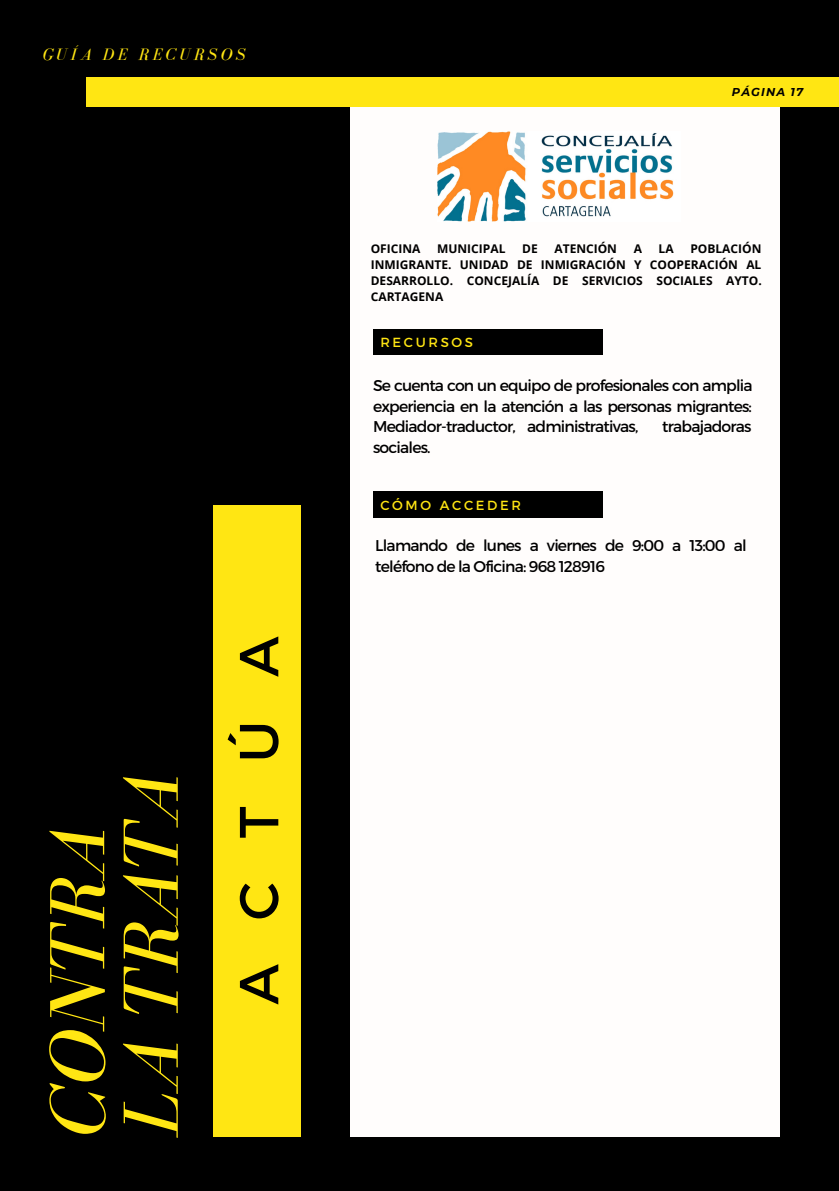
<style>
.page{position:relative;width:839px;height:1191px;background:#fff}
.page>*{position:absolute;margin:0;border:0;box-sizing:border-box;transform-origin:0 0}
.t1{font:italic 80.4px/73.6px "Bodoni FLF";color:#ffe613}
.t2{font:54.8px "Montserrat";letter-spacing:.8em;color:#000}
.t3{font:italic 17px "Bodoni FLF";letter-spacing:.2em;color:#ffe613}
.t4{font:15.6px/20.8px "Montserrat";letter-spacing:-.05em;color:#000}
.t5{font:13.2px "Montserrat";letter-spacing:.2em;color:#ffe613}
.t6{font:700 12px/16px "Open Sans";color:#000;text-align:justify}
.t7{font:italic 700 11.4px "Montserrat";letter-spacing:.1em;color:#000}
</style>
<div class="page">
<div style="left:0;top:0;width:838px;height:1191px;background:#000"></div>
<div style="left:351px;top:103px;width:429px;height:1033px;background:#fffdfc"></div>
<div style="left:87px;top:77px;width:751px;height:30px;background:#ffe613"></div>
<div style="left:373px;top:492px;width:229px;height:25px;background:#000"></div>
<div style="left:213px;top:505px;width:87px;height:632px;background:#ffe613"></div>
<div style="left:373px;top:329px;width:229px;height:26px;background:#000"></div>
<img style="left:437px;top:132px;width:237px;height:90px">
<p class="t3" style="left:43px;top:45px;width:204px">GUÍA DE RECURSOS</p>
<h1 class="t1" style="left:40px;top:1136px;width:367px;rotate:-90deg">CONTRA<br>LA TRATA</h1>
<h2 class="t2" style="left:223px;top:1005px;width:370px;rotate:-90deg">ACTÚA</h2>
<p class="t7" style="left:732px;top:85px;width:73px">PÁGINA 17</p>
<p class="t6" style="left:371px;top:240px;width:51px">OFICINA</p>
<p class="t6" style="left:437px;top:240px;width:70px">MUNICIPAL</p>
<p class="t6" style="left:522px;top:240px;width:17px">DE</p>
<p class="t6" style="left:554px;top:240px;width:64px">ATENCIÓN</p>
<p class="t6" style="left:633px;top:240px;width:10px">A</p>
<p class="t6" style="left:658px;top:240px;width:17px">LA</p>
<p class="t6" style="left:371px;top:240px;width:392px;text-indent:319px">POBLACIÓN INMIGRANTE. UNIDAD DE INMIGRACIÓN Y COOPERACIÓN AL DESARROLLO. CONCEJALÍA DE SERVICIOS SOCIALES AYTO.<br>CARTAGENA</p>
<p class="t5" style="left:380px;top:333px;width:94px">RECURSOS</p>
<p class="t4" style="left:373px;top:374px;width:381px;text-align:justify">Se cuenta con un equipo de profesionales con amplia experiencia en la atención a las personas migrantes:<br>Mediador-traductor, administrativas,</p>
<p class="t4" style="left:662px;top:416px;width:91px">trabajadoras</p>
<p class="t4" style="left:373px;top:437px;width:59px">sociales.</p>
<p class="t5" style="left:380px;top:496px;width:142px">CÓMO ACCEDER</p>
<p class="t4" style="left:375px;top:534px;width:373px">Llamando de lunes a viernes de 9:00 a 13:00 al teléfono de la Oficina: 968 128916</p>
</div>
